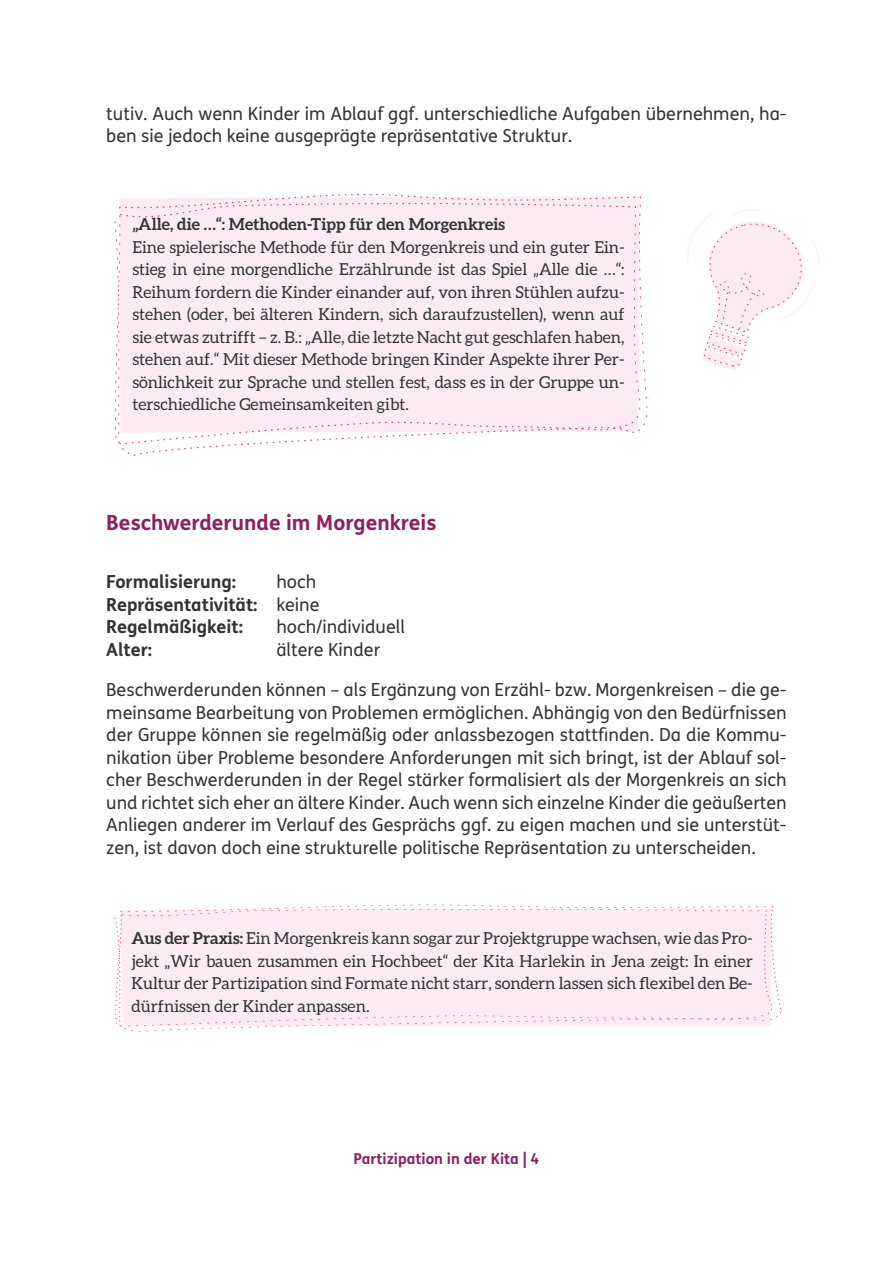
<style>
.page{position:relative;width:893px;height:1263px;background:#fff}
.page>*{position:absolute;margin:0;border:0;box-sizing:border-box;transform-origin:0 0}
.t1{font:700 21px "FS Me";color:#8d205e}
.t2{font:18px/22.5px "FS Me";color:#333}
.t3{font:700 18px/22.5px "FS Me";color:#333}
.t4{font:16.5px/22.5px "Aleo";color:#333;text-align:justify}
.t5{font:700 16.5px "Aleo";color:#333}
.t6{font:700 15px "FS Me";color:#8d205e}
.s1{font-weight:400}
.s2{font-weight:700}
</style>
<div class="page">
<svg style="left:120px;top:905px;width:653px;height:11px"></svg>
<div style="left:115px;top:915px;width:657px;height:111px;background:#fcebf2"></div>
<svg style="left:119px;top:194px;width:522px;height:22px"></svg>
<svg style="left:115px;top:215px;width:525px;height:229px;background:#fcebf2"></svg>
<svg style="left:687px;top:209px;width:133px;height:161px"></svg>
<p class="t2" style="left:106px;top:104px;width:682px">tutiv. Auch wenn Kinder im Ablauf ggf. unterschiedliche Aufgaben übernehmen, ha&shy;ben sie jedoch keine ausgeprägte repräsentative Struktur.</p>
<p class="t5" style="left:132px;top:217px;width:374px">„Alle, die …“: Methoden-Tipp für den Morgenkreis</p>
<p class="t4" style="left:132px;top:236px;width:494px">Eine spielerische Methode für den Morgenkreis und ein guter Ein&shy;stieg in eine morgendliche Erzählrunde ist das Spiel „Alle die …“:<br>Reihum fordern die Kinder einander auf, von ihren Stühlen aufzu&shy;stehen (oder, bei älteren Kindern, sich daraufzustellen), wenn auf sie etwas zutrifft – z. B.: „Alle, die letzte Nacht gut geschlafen haben, stehen auf.“ Mit dieser Methode bringen Kinder Aspekte ihrer Per&shy;sönlichkeit zur Sprache und stellen fest, dass es in der Gruppe un&shy;terschiedliche Gemeinsamkeiten gibt.</p>
<p class="t1" style="left:106px;top:514px;width:332px">Beschwerderunde im Morgenkreis</p>
<p class="t3" style="left:106px;top:572px;width:131px">Formalisierung:</p>
<p class="t3" style="left:106px;top:572px;width:215px;text-indent:170px"><span class="s1">hoch<br></span>Repräsentativität: <span class="s1">keine<br></span>Regelmäßigkeit:</p>
<p class="t2" style="left:276px;top:617px;width:130px">hoch/individuell</p>
<p class="t3" style="left:106px;top:640px;width:47px">Alter:</p>
<p class="t2" style="left:276px;top:640px;width:105px">ältere Kinder</p>
<p class="t2" style="left:106px;top:680px;width:682px;text-align:justify">Beschwerderunden können – als Ergänzung von Erzähl- bzw. Morgenkreisen – die ge&shy;meinsame Bearbeitung von Problemen ermöglichen. Abhängig von den Bedürfnissen der Gruppe können sie regelmäßig oder anlassbezogen stattfinden. Da die Kommu&shy;nikation über Probleme besondere Anforderungen mit sich bringt, ist der Ablauf sol&shy;cher Beschwerderunden in der Regel stärker formalisiert als der Morgenkreis an sich und richtet sich eher an ältere Kinder. Auch wenn sich einzelne Kinder die geäußerten Anliegen anderer im Verlauf des Gesprächs ggf. zu eigen machen und sie unterstüt&shy;zen, ist davon doch eine strukturelle politische Repräsentation zu unterscheiden.</p>
<p class="t4" style="left:131px;top:928px;width:623px"><span class="s2">Aus der Praxis:</span> Ein Morgenkreis kann sogar zur Projektgruppe wachsen, wie das Pro&shy;jekt „Wir bauen zusammen ein Hochbeet“ der Kita Harlekin in Jena zeigt: In einer Kultur der Partizipation sind Formate nicht starr, sondern lassen sich flexibel den Be&shy;dürfnissen der Kinder anpassen.</p>
<p class="t6" style="left:354px;top:1152px;width:187px">Partizipation in der Kita | 4</p>
</div>
